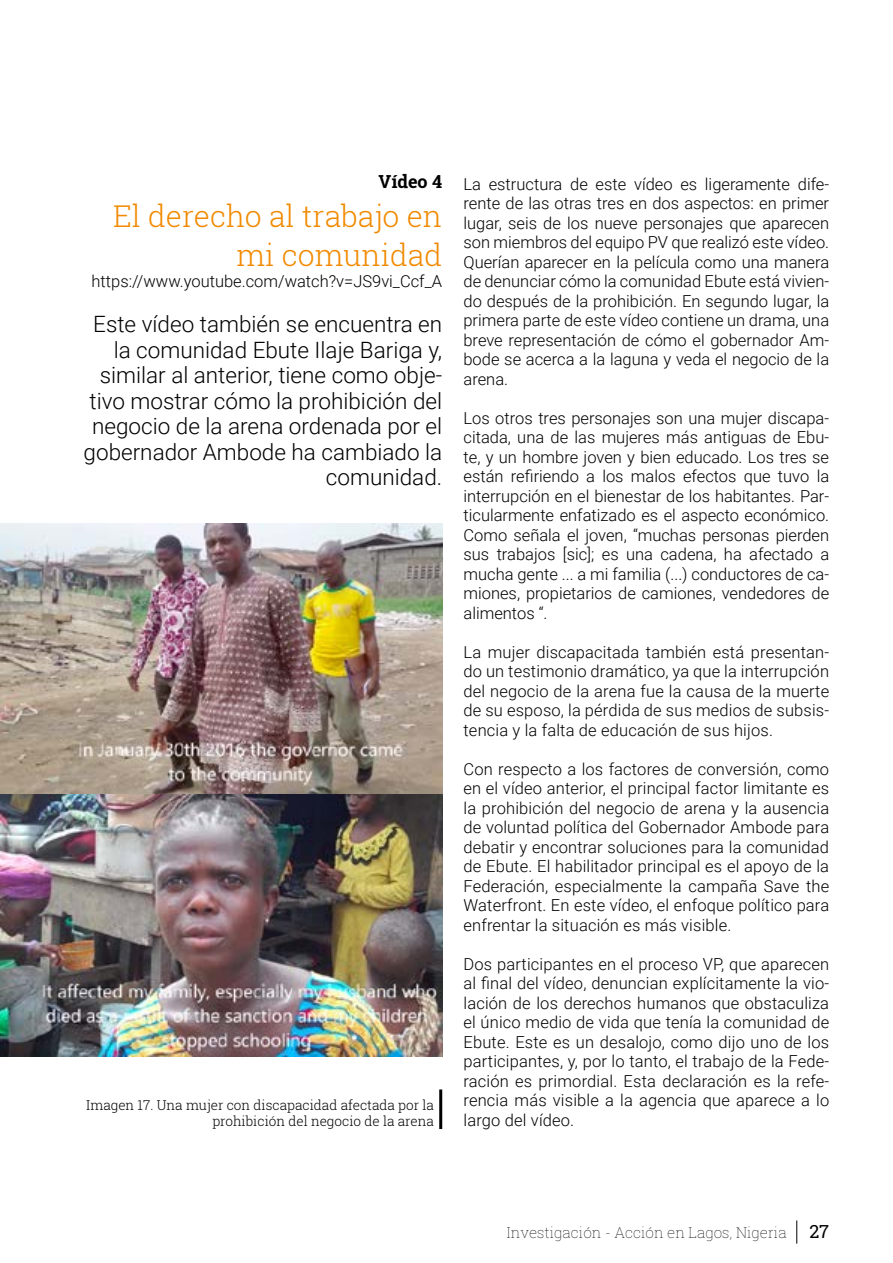
<style>
.page{position:relative;width:893px;height:1263px;background:#fff}
.page>*{position:absolute;margin:0;border:0;box-sizing:border-box;transform-origin:0 0}
.t1{font:300 30px/39px "Roboto Slab";color:#f18a00;text-align:right}
.t2{font:300 22.5px/25.5px "Roboto";color:#000;text-align:right}
.t3{font:700 18px "Roboto Slab";color:#000}
.t4{font:18px "Roboto Slab";color:#000}
.t5{font:300 16.5px/19.5px "Roboto";letter-spacing:.01em;color:#000;text-align:justify}
.t6{font:100 15px "Roboto Slab";color:#000}
.t7{font:300 13.5px/16.5px "Roboto Slab";color:#000;text-align:right}
</style>
<div class="page">
<svg style="left:796px;top:1220px;width:1px;height:23px"></svg>
<hr style="left:439px;top:1089px;width:3px;height:40px;background:#000">
<img style="left:0;top:524px;width:442px;height:533px">
<p class="t3" style="left:378px;top:169px;width:65px">Vídeo 4</p>
<h1 class="t1" style="left:113px;top:196px;width:331px">El derecho al trabajo en mi comunidad</h1>
<p class="t5" style="left:92px;top:271px;width:352px">https://www.youtube.com/watch?v=JS9vi_Ccf_A</p>
<h2 class="t2" style="left:84px;top:310px;width:360px">Este vídeo también se encuentra en la comunidad Ebute Ilaje Bariga y, similar al anterior, tiene como obje&shy;tivo mostrar cómo la prohibición del negocio de la arena ordenada por el gobernador Ambode ha cambiado la comunidad.</h2>
<p class="t7" style="left:86px;top:1096px;width:349px">Imagen 17. Una mujer con discapacidad afectada por la prohibición del negocio de la arena</p>
<p class="t5" style="left:463px;top:173px;width:367px">La estructura de este vídeo es ligeramente dife&shy;rente de las otras tres en dos aspectos: en primer lugar, seis de los nueve personajes que aparecen son miembros del equipo PV que realizó este vídeo.<br>Querían aparecer en la película como una manera de denunciar cómo la comunidad Ebute está vivien&shy;do después de la prohibición. En segundo lugar, la primera parte de este vídeo contiene un drama, una breve representación de cómo el gobernador Am&shy;bode se acerca a la laguna y veda el negocio de la arena.</p>
<p class="t5" style="left:463px;top:407px;width:367px">Los otros tres personajes son una mujer discapa&shy;citada, una de las mujeres más antiguas de Ebu&shy;te, y un hombre joven y bien educado. Los tres se están refiriendo a los malos efectos que tuvo la interrupción en el bienestar de los habitantes. Par&shy;ticularmente enfatizado es el aspecto económico.<br>Como señala el joven, “muchas personas pierden sus trabajos [sic]; es una cadena, ha afectado a mucha gente ... a mi familia (...) conductores de ca&shy;miones, propietarios de camiones, vendedores de alimentos “.</p>
<p class="t5" style="left:463px;top:641px;width:367px">La mujer discapacitada también está presentan&shy;do un testimonio dramático, ya que la interrupción del negocio de la arena fue la causa de la muerte de su esposo, la pérdida de sus medios de subsis&shy;tencia y la falta de educación de sus hijos.</p>
<p class="t5" style="left:463px;top:758px;width:367px">Con respecto a los factores de conversión, como en el vídeo anterior, el principal factor limitante es la prohibición del negocio de arena y la ausencia de voluntad política del Gobernador Ambode para debatir y encontrar soluciones para la comunidad de Ebute. El habilitador principal es el apoyo de la Federación, especialmente la campaña Save the Waterfront. En este vídeo, el enfoque político para enfrentar la situación es más visible.</p>
<p class="t5" style="left:463px;top:953px;width:367px">Dos participantes en el proceso VP, que aparecen al final del vídeo, denuncian explícitamente la vio&shy;lación de los derechos humanos que obstaculiza el único medio de vida que tenía la comunidad de Ebute. Este es un desalojo, como dijo uno de los participantes, y, por lo tanto, el trabajo de la Fede&shy;ración es primordial. Esta declaración es la refe&shy;rencia más visible a la agencia que aparece a lo largo del vídeo.</p>
<p class="t6" style="left:507px;top:1222px;width:282px">Investigación - Acción en Lagos, Nigeria</p>
<p class="t4" style="left:809px;top:1219px;width:21px">27</p>
</div>
